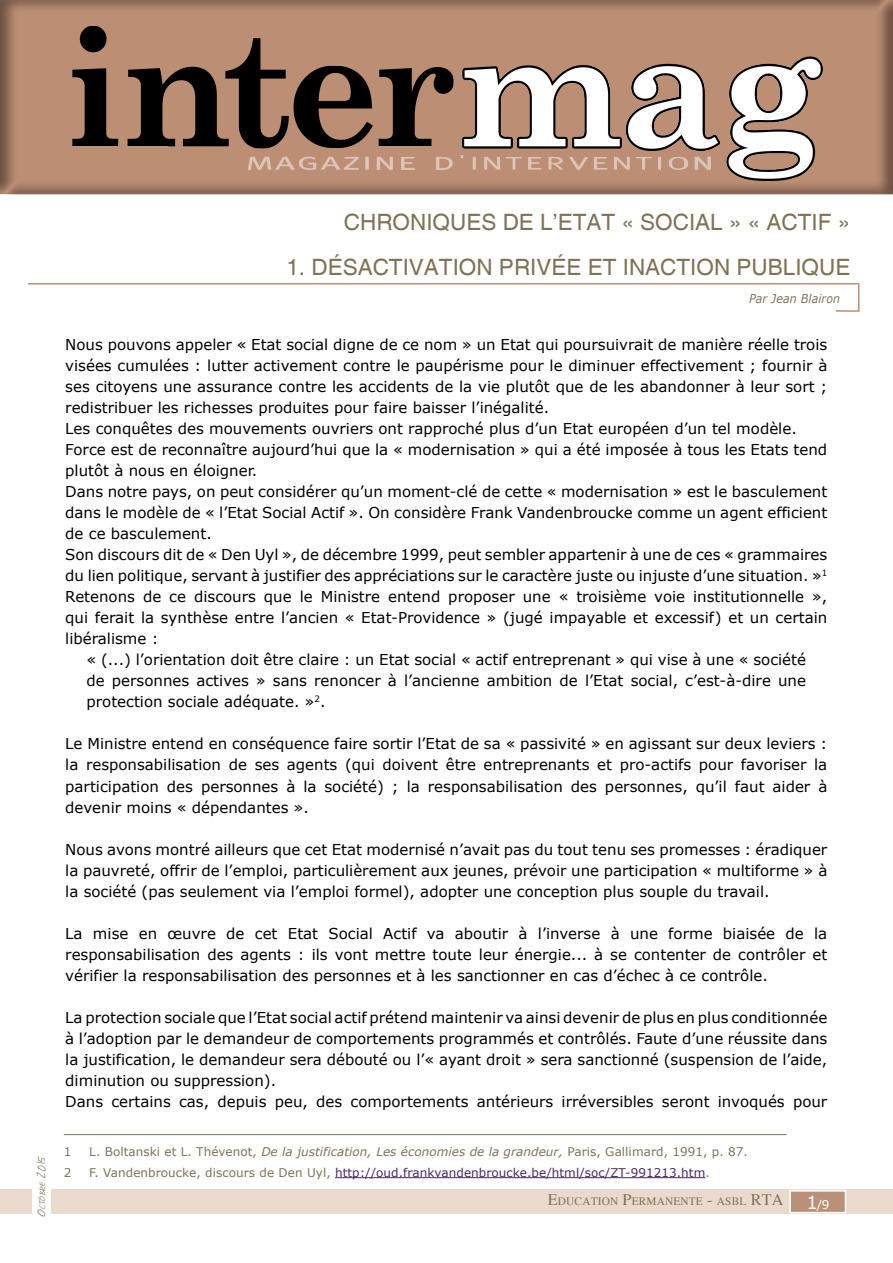
<style>
.page{position:relative;width:893px;height:1263px;background:#fff}
.page>*{position:absolute;margin:0;border:0;box-sizing:border-box;transform-origin:0 0}
.t1{font:22.5px "Helvetica";color:#807256}
.t2{font:15px/21px "Verdana";color:#000;text-align:justify}
.t3{font:italic 12.3px "Verdana";letter-spacing:.01em;color:#807256;scale:.9 1}
.t4{font:12px "Verdana";letter-spacing:.005em;color:#807256}
.t5{font:12px "Verdana";letter-spacing:.005em;color:#4c2867}
.t6{font:12px "Verdana";color:#fff}
.t7{font:11.55px "Times";letter-spacing:.015em;color:#807256}
.t8{font:9.45px "Journal";color:#807256;scale:1.09 1}
.s1{font-size:13.5px}
.s2{font-style:italic}
.s3{color:#807256}
.s4{font-size:16.5px}
.s5{font-size:18px}
</style>
<div class="page">
<hr style="left:28px;top:283px;width:830px;height:2px;background:#bc8f75">
<svg style="left:834px;top:283px;width:26px;height:29px"></svg>
<div style="left:0;top:1189px;width:893px;height:25px;background:#ead9cd"></div>
<div style="left:790px;top:1191px;width:55px;height:21px;background:#ba9178"></div>
<div style="left:789px;top:1190px;width:57px;height:23px;border:2px solid #fff"></div>
<div style="left:32px;top:1114px;width:19px;height:115px;background:#fff"></div>
<div style="left:0;top:0;width:893px;height:196px;background:#231f20;opacity:.5"></div>
<img style="left:63px;top:21px;width:767px;height:164px">
<img style="left:234px;top:156px;width:481px;height:20px">
<hr style="left:64px;top:1134px;width:723px;height:1px;background:#807256">
<hr style="left:335px;top:1177px;width:370px;height:1px;background:#4c2867">
<p class="t8" style="left:36px;top:1216px;width:57px;rotate:-90deg"><span class="s1">O</span>ctobre <span class="s1">2015</span></p>
<h1 class="t1" style="left:344px;top:209px;width:508px">CHRONIQUES DE L’ETAT « SOCIAL » « ACTIF »</h1>
<h1 class="t1" style="left:286px;top:254px;width:565px">1. DÉSACTIVATION PRIVÉE ET I NACTION PUBLIQUE</h1>
<p class="t3" style="left:749px;top:290px;width:103px">Par Jean Blairon</p>
<p class="t2" style="left:65px;top:334px;width:764px;text-align:left">Nous pouvons appeler « Etat social digne de ce nom » un Etat qui poursuivrait de manière réelle trois visées cumulées : lutter activement contre le paupérisme pour le diminuer effectivement ; fournir à ses citoyens une assurance contre les accidents de la vie plutôt que de les abandonner à leur sort ; redistribuer les richesses produites pour faire baisser l’inégalité.<br>Les conquêtes des mouvements ouvriers ont rapproché plus d’un Etat européen d’un tel modèle.<br>Force est de reconnaître aujourd’hui que la « modernisation » qui a été imposée à tous les Etats tend plutôt à nous en éloigner.<br>Dans notre pays, on peut considérer qu’un moment-clé de cette « modernisation » est le basculement dans le modèle de « l’Etat Social Actif ». On considère Frank Vandenbroucke comme un agent efficient de ce basculement.<br>Son discours dit de « Den Uyl », de décembre 1999, peut sembler appartenir à une de ces « grammaires du lien politique, servant à justifier des appréciations sur le caractère juste ou injuste d’une situation. »<sup>1<br></sup>Retenons de ce discours que le Ministre entend proposer une « troisième voie institutionnelle », qui ferait la synthèse entre l’ancien « Etat-Providence » (jugé impayable et excessif) et un certain libéralisme :</p>
<p class="t2" style="left:87px;top:649px;width:721px">« (...) l’orientation doit être claire : un Etat social « actif entreprenant » qui vise à une « société de personnes actives » sans renoncer à l’ancienne ambition de l’Etat social, c’est-à-dire une protection sociale adéquate. »<sup>2</sup>.</p>
<p class="t2" style="left:65px;top:733px;width:763px">Le Ministre entend en conséquence faire sortir l’Etat de sa « passivité » en agissant sur deux leviers : la responsabilisation de ses agents (qui doivent être entreprenants et pro-actifs pour favoriser la participation des personnes à la société) ; la responsabilisation des personnes, qu’il faut aider à devenir moins « dépendantes ».</p>
<p class="t2" style="left:65px;top:838px;width:764px">Nous avons montré ailleurs que cet Etat modernisé n’avait pas du tout tenu ses promesses : éradiquer la pauvreté, offrir de l’emploi, particulièrement aux jeunes, prévoir une participation « multiforme » à la société (pas seulement via l’emploi formel), adopter une conception plus souple du travail.</p>
<p class="t2" style="left:65px;top:922px;width:763px">La mise en œuvre de cet Etat Social Actif va aboutir à l’inverse à une forme biaisée de la responsabilisation des agents : ils vont mettre toute leur énergie... à se contenter de contrôler et vérifier la responsabilisation des personnes et à les sanctionner en cas d’échec à ce contrôle.</p>
<p class="t2" style="left:65px;top:1006px;width:763px;text-align:left">La protection sociale que l’Etat social actif prétend maintenir va ainsi devenir de plus en plus conditionnée à l’adoption par le demandeur de comportements programmés et contrôlés. Faute d’une réussite dans la justification, le demandeur sera débouté ou l’« ayant droit » sera sanctionné (suspension de l’aide, diminution ou suppression).<br>Dans certains cas, depuis peu, des comportements antérieurs irréversibles seront invoqués pour</p>
<p class="t4" style="left:64px;top:1143px;width:9px">1</p>
<p class="t4" style="left:89px;top:1143px;width:660px">L. Boltanski et L. Thévenot, <span class="s2">De la justification, Les économies de la grandeur,</span> Paris, Gallimard, 1991, p. 87.</p>
<p class="t4" style="left:64px;top:1164px;width:9px">2</p>
<p class="t5" style="left:89px;top:1164px;width:622px"><span class="s3">F. Vandenbroucke, discours de Den Uyl,</span> http://oud.frankvandenbroucke.be/html/soc/ZT-991213.htm<span class="s3">.</span></p>
<p class="t7" style="left:548px;top:1194px;width:215px"><span class="s4">E</span>DUCATION <span class="s4">P</span>ERMANENTE <span class="s4">-</span> ASBL <span class="s4">RTA</span></p>
<p class="t6" style="left:806px;top:1196px;width:25px"><span class="s5">1</span>/9</p>
</div>
